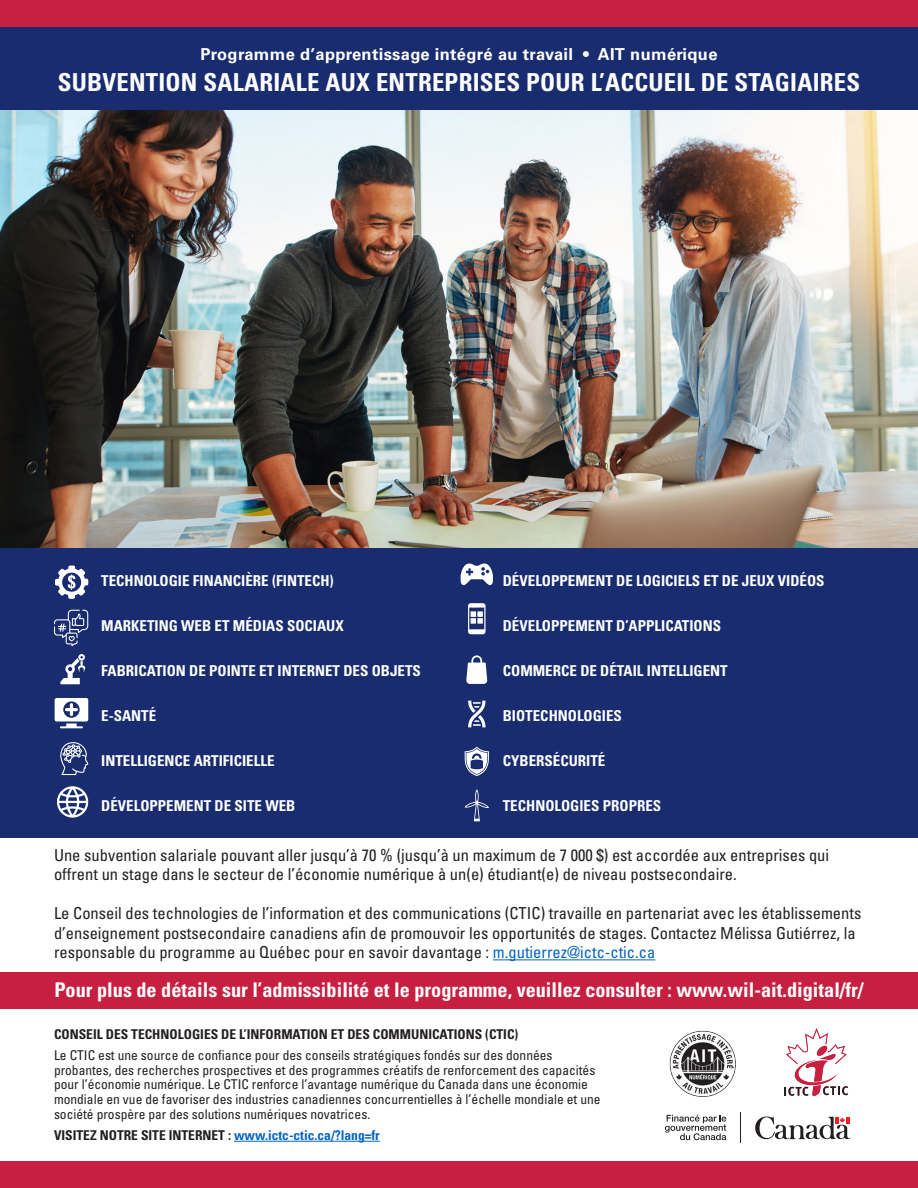
<style>
.page{position:relative;width:918px;height:1188px;background:#fff}
.page>*{position:absolute;margin:0;border:0;box-sizing:border-box;transform-origin:0 0}
.Heading_1{font:700 condensed 24.75px "Univers";letter-spacing:.01em;color:#fff}
.t1{font:700 condensed 20.25px "Univers";color:#fff}
.t2{font:condensed 16.5px/19.5px "Univers";color:#231f20}
.Heading_1-2{font:700 16.5px "Univers";letter-spacing:.02em;color:#fff}
.t3{font:700 condensed 15px "Univers";color:#fff}
.t4{font:condensed 13.5px/14.5px "Univers";color:#231f20}
.t5{font:700 condensed 13.5px "Univers";color:#231f20}
.s1{color:#0563c1}
</style>
<div class="page">
<div style="left:0;top:972px;width:918px;height:37px;background:#c71f3f"></div>
<img style="left:0;top:109px;width:918px;height:440px">
<div style="left:0;top:0;width:918px;height:109px;background:#182c6f"></div>
<div style="left:0;top:0;width:918px;height:27px;background:#c91f40"></div>
<div style="left:0;top:549px;width:918px;height:289px;background:#182c6f"></div>
<svg style="left:55px;top:566px;width:33px;height:33px"></svg>
<svg style="left:54px;top:610px;width:34px;height:36px"></svg>
<svg style="left:60px;top:654px;width:25px;height:30px"></svg>
<div style="left:55px;top:698px;width:33px;height:23px;background:#fff;border-radius:2px"></div>
<hr style="left:60px;top:726px;width:23px;height:2px;background:#fff">
<svg style="left:63px;top:701px;width:17px;height:17px"></svg>
<svg style="left:65px;top:703px;width:13px;height:13px"></svg>
<svg style="left:60px;top:742px;width:28px;height:33px"></svg>
<svg style="left:57px;top:786px;width:32px;height:32px"></svg>
<svg style="left:465px;top:790px;width:24px;height:31px"></svg>
<svg style="left:466px;top:655px;width:21px;height:29px"></svg>
<svg style="left:468px;top:701px;width:18px;height:26px"></svg>
<svg style="left:464px;top:747px;width:25px;height:29px"></svg>
<svg style="left:460px;top:563px;width:33px;height:22px"></svg>
<svg style="left:468px;top:603px;width:18px;height:31px"></svg>
<hr style="left:493px;top:959px;width:162px;height:1px;background:#0563c1">
<hr style="left:234px;top:1141px;width:146px;height:1px;background:#0563c1">
<div style="left:0;top:1161px;width:918px;height:27px;background:#c71f3f"></div>
<svg style="left:784px;top:1028px;width:64px;height:68px"></svg>
<hr style="left:740px;top:1113px;width:1px;height:30px;background:#231f20">
<svg style="left:665px;top:1115px;width:61px;height:25px"></svg>
<svg style="left:755px;top:1116px;width:95px;height:23px"></svg>
<img style="left:669px;top:1030px;width:67px;height:67px">
<p class="Heading_1-2" style="left:200px;top:44px;width:519px">Programme d’apprentissage intégré au travail • AIT numérique</p>
<p class="Heading_1" style="left:58px;top:67px;width:804px">SUBVENTION SALARIALE AUX ENTREPRISES POUR L’ACCUEIL DE STAGIAIRES</p>
<p class="t3" style="left:503px;top:571px;width:323px">DÉVELOPPEMENT DE LOGICIELS ET DE JEUX VIDÉOS</p>
<p class="t3" style="left:503px;top:616px;width:220px">DÉVELOPPEMENT D’APPLICATIONS</p>
<p class="t3" style="left:503px;top:661px;width:226px">COMMERCE DE DÉTAIL INTELLIGENT</p>
<p class="t3" style="left:503px;top:706px;width:121px">BIOTECHNOLOGIES</p>
<p class="t3" style="left:503px;top:751px;width:104px">CYBERSÉCURITÉ</p>
<p class="t3" style="left:503px;top:796px;width:160px">TECHNOLOGIES PROPRES</p>
<p class="t2" style="left:54px;top:845px;width:777px">Une subvention salariale pouvant aller jusqu’à 70 % (jusqu’à un maximum de 7 000 $) est accordée aux entreprises qui offrent un stage dans le secteur de l’économie numérique à un(e) étudiant(e) de niveau postsecondaire.</p>
<p class="t2" style="left:54px;top:903px;width:809px">Le Conseil des technologies de l’information et des communications (CTIC) travaille en partenariat avec les établissements d’enseignement postsecondaire canadiens afin de promouvoir les opportunités de stages. Contactez Mélissa Gutiérrez, la responsable du programme au Québec pour en savoir davantage : <span class="s1">m.gutierrez@ictc-ctic.ca</span></p>
<p class="t3" style="left:101px;top:571px;width:234px">TECHNOLOGIE FINANCIÈRE (FINTECH)</p>
<p class="t3" style="left:101px;top:616px;width:244px">MARKETING WEB ET MÉDIAS SOCIAUX</p>
<p class="t3" style="left:101px;top:661px;width:321px">FABRICATION DE POINTE ET INTERNET DES OBJETS</p>
<p class="t3" style="left:101px;top:706px;width:57px">E-SANTÉ</p>
<p class="t3" style="left:101px;top:751px;width:175px">INTELLIGENCE ARTIFICIELLE</p>
<p class="t3" style="left:101px;top:796px;width:196px">DÉVELOPPEMENT DE SITE WEB</p>
<p class="t1" style="left:54px;top:978px;width:811px">Pour plus de détails sur l’admissibilité et le programme, veuillez consulter : www.wil-ait.digital/fr/</p>
<p class="t5" style="left:54px;top:1026px;width:466px">CONSEIL DES TECHNOLOGIES DE L’INFORMATION ET DES COMMUNICATIONS (CTIC)</p>
<p class="t4" style="left:54px;top:1048px;width:548px">Le CTIC est une source de confiance pour des conseils stratégiques fondés sur des données probantes, des recherches prospectives et des programmes créatifs de renforcement des capacités pour l’économie numérique. Le CTIC renforce l’avantage numérique du Canada dans une économie mondiale en vue de favoriser des industries canadiennes concurrentielles à l’échelle mondiale et une société prospère par des solutions numériques novatrices.</p>
<p class="t5" style="left:54px;top:1127px;width:327px">VISITEZ NOTRE SITE INTERNET : <span class="s1">www.ictc-ctic.ca/?lang=fr</span></p>
</div>
